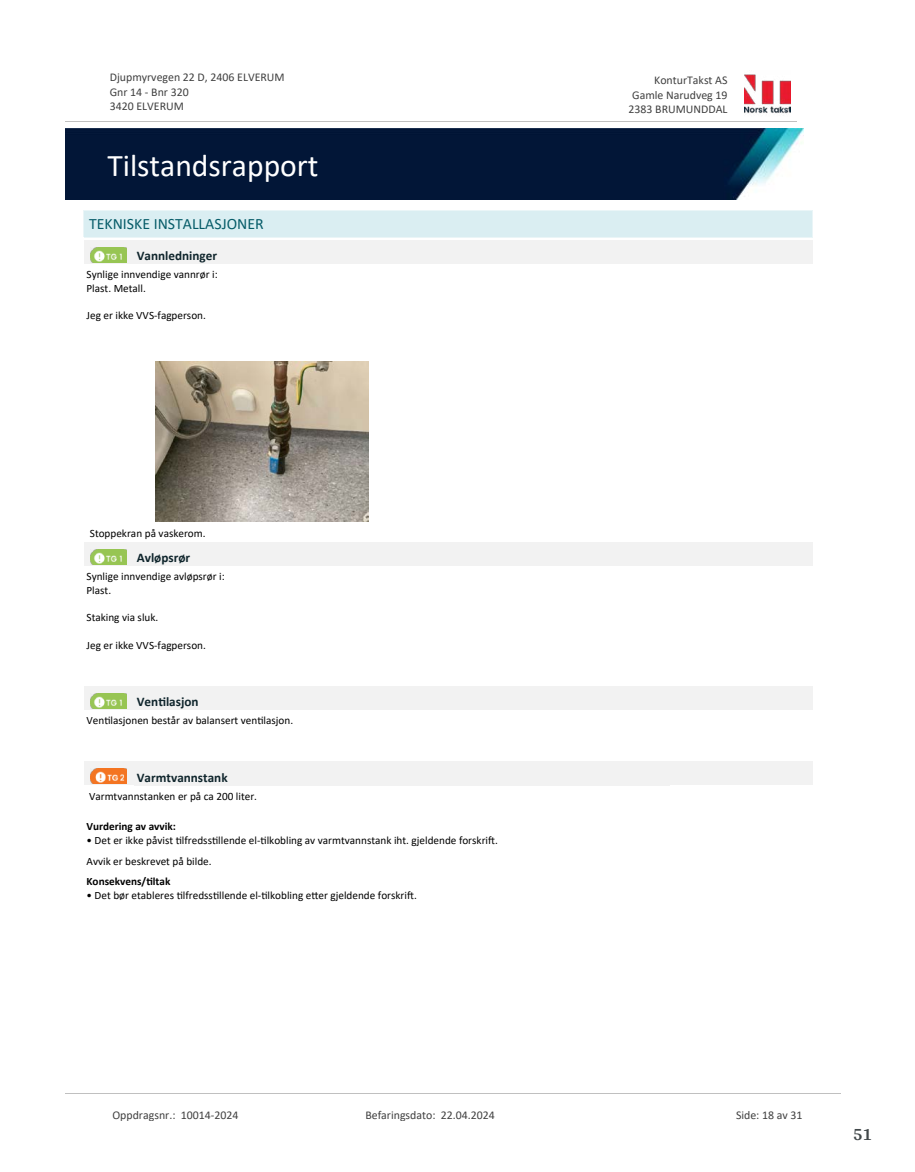
<style>
.page{position:relative;width:915px;height:1172px;background:#fff}
.page>*{position:absolute;margin:0;border:0;box-sizing:border-box;transform-origin:0 0}
.t1{font:31.65px "Calibri";color:#fff}
.t2{font:700 18px "Arya";color:#414749}
.t3{font:15.75px "Calibri";color:#065c69}
.t4{font:700 13.2px "Calibri";color:#0f252c}
.t5{font:11.85px/14.5px "Calibri";color:#404040}
.t6{font:11.25px/13.6px "Calibri";color:#000}
.t7{font:700 11.25px "Calibri";color:#000}
</style>
<div class="page">
<div style="left:84px;top:211px;width:728px;height:26px;background:#daeef2"></div>
<hr style="left:84px;top:210px;width:728px;height:1px;background:#eaf5f7">
<hr style="left:84px;top:237px;width:728px;height:1px;background:#eaf5f7">
<div style="left:84px;top:240px;width:728px;height:23px;background:#f2f2f2"></div>
<img style="left:91px;top:247px;width:35px;height:15px">
<img style="left:155px;top:362px;width:213px;height:160px">
<div style="left:84px;top:542px;width:728px;height:24px;background:#f2f2f2"></div>
<img style="left:91px;top:549px;width:35px;height:15px">
<div style="left:84px;top:685px;width:728px;height:24px;background:#f2f2f2"></div>
<svg style="left:94px;top:693px;width:32px;height:1px"></svg>
<img style="left:91px;top:694px;width:35px;height:14px">
<div style="left:84px;top:761px;width:728px;height:24px;background:#f2f2f2"></div>
<img style="left:91px;top:769px;width:35px;height:15px">
<img style="left:744px;top:74px;width:46px;height:40px">
<hr style="left:65px;top:121px;width:731px;height:1px;background:#c0c0c0">
<img style="left:65px;top:129px;width:738px;height:71px">
<hr style="left:65px;top:1093px;width:775px;height:1px;background:#c0c0c0">
<p class="t5" style="left:110px;top:70px;width:176px">Djupmyrvegen 22 D, 2406 ELVERUM<br>Gnr 14 - Bnr 320<br>3420 ELVERUM</p>
<p class="t5" style="left:654px;top:73px;width:75px">KonturTakst AS</p>
<p class="t5" style="left:632px;top:87px;width:97px">Gamle Narudveg 19</p>
<p class="t5" style="left:628px;top:102px;width:100px">2383 BRUMUNDDAL</p>
<h1 class="t1" style="left:107px;top:143px;width:213px">Tilstandsrapport</h1>
<h3 class="t3" style="left:89px;top:213px;width:176px">TEKNISKE INSTALLASJONER</h3>
<p class="t4" style="left:137px;top:246px;width:82px">Vannledninger</p>
<p class="t6" style="left:86px;top:267px;width:133px">Synlige innvendige vannrør i:<br>Plast. Metall.</p>
<p class="t6" style="left:86px;top:308px;width:121px">Jeg er ikke VVS-fagperson.</p>
<p class="t6" style="left:90px;top:526px;width:117px">Stoppekran på vaskerom.</p>
<p class="t4" style="left:137px;top:548px;width:55px">Avløpsrør</p>
<p class="t6" style="left:86px;top:569px;width:140px">Synlige innvendige avløpsrør i:<br>Plast.</p>
<p class="t6" style="left:86px;top:610px;width:73px">Staking via sluk.</p>
<p class="t6" style="left:86px;top:638px;width:121px">Jeg er ikke VVS-fagperson.</p>
<p class="t4" style="left:137px;top:692px;width:63px">Ven琀椀lasjon</p>
<p class="t6" style="left:86px;top:713px;width:208px">Ven琀椀lasjonen består av balansert ven琀椀lasjon.</p>
<p class="t4" style="left:137px;top:768px;width:92px">Varmtvannstank</p>
<p class="t6" style="left:89px;top:789px;width:169px">Varmtvannstanken er på ca 200 liter.</p>
<p class="t7" style="left:86px;top:818px;width:91px">Vurdering av avvik:</p>
<p class="t6" style="left:86px;top:830px;width:412px;line-height:20.7px">• Det er ikke påvist 琀椀lfredss琀椀llende el-琀椀lkobling av varmtvannstank iht. gjeldende forskri昀琀.<br>Avvik er beskrevet på bilde.</p>
<p class="t7" style="left:86px;top:873px;width:85px">Konsekvens/琀椀ltak</p>
<p class="t6" style="left:86px;top:888px;width:331px">• Det bør etableres 琀椀lfredss琀椀llende el-琀椀lkobling e琀琀er gjeldende forskri昀琀.</p>
<p class="t5" style="left:112px;top:1107px;width:127px">Oppdragsnr.: 10014-2024</p>
<p class="t5" style="left:365px;top:1107px;width:131px">Befaringsdato: 22.04.2024</p>
<p class="t5" style="left:735px;top:1107px;width:68px">Side: 18 av 31</p>
<h2 class="t2" style="left:852px;top:1123px;width:21px">51</h2>
</div>
